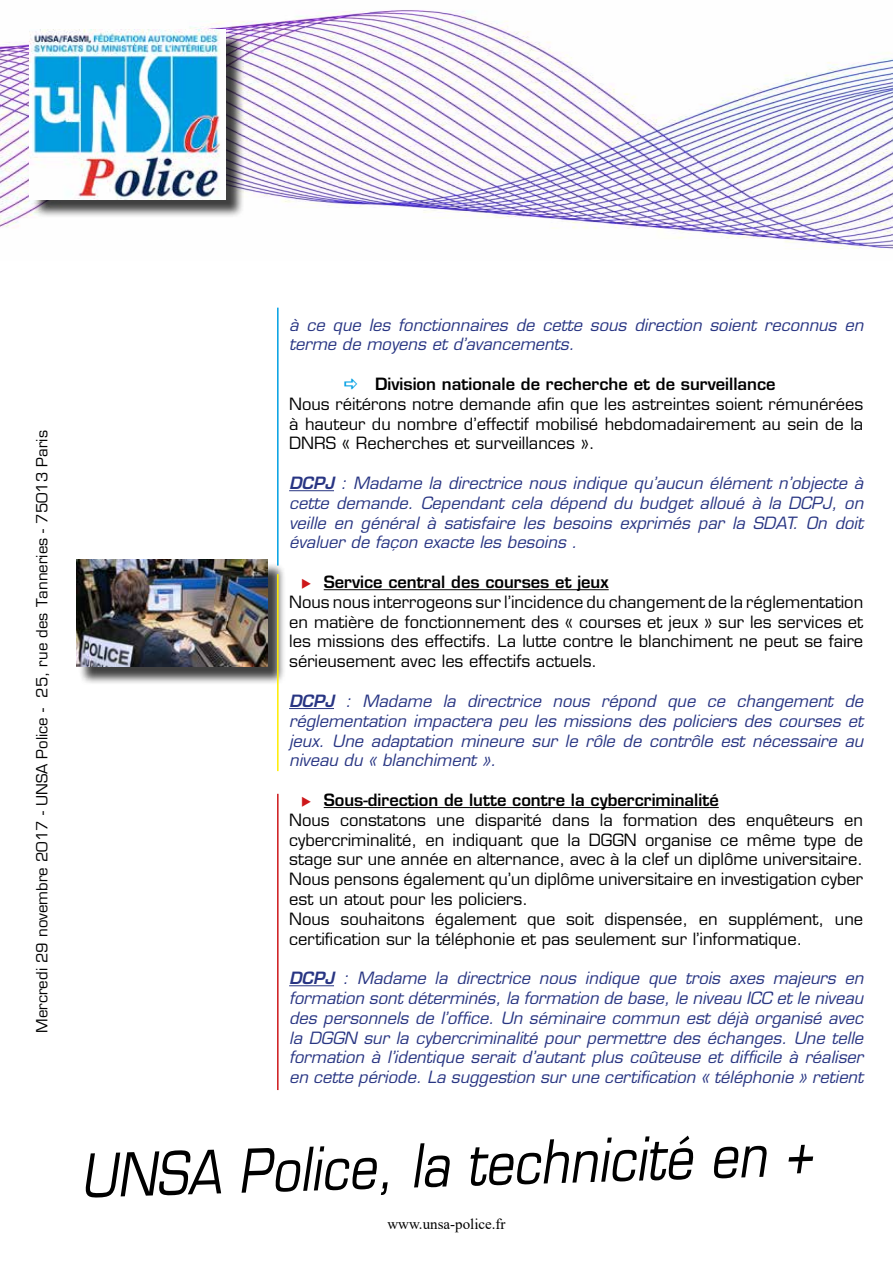
<style>
.page{position:relative;width:893px;height:1263px;background:#fff}
.page>*{position:absolute;margin:0;border:0;box-sizing:border-box;transform-origin:0 0}
.t1{font:italic 58.5px "Eurostile LT Std";color:#000;scale:.85 1}
.t2{font:italic 16.5px/19.8px "Eurostile LT Std";color:#283583;text-align:justify}
.t3{font:16.5px/19.8px "Eurostile LT Std";color:#000}
.t4{font:600 16.5px "Eurostile LT Std";color:#000}
.t5{font:15px "Eurostile LT Std";color:#000}
.t6{font:15px "Times New Roman";color:#000}
.s1{font-weight:600}
.s2{color:#cd171a}
</style>
<div class="page">
<img style="left:0;top:10px;width:893px;height:240px">
<hr style="left:289px;top:490px;width:45px;height:1px;background:#283583">
<hr style="left:324px;top:589px;width:285px;height:1px;background:#000">
<hr style="left:289px;top:708px;width:45px;height:1px;background:#283583">
<hr style="left:324px;top:807px;width:395px;height:1px;background:#000">
<hr style="left:289px;top:985px;width:45px;height:1px;background:#283583">
<div style="left:32px;top:32px;width:212px;height:186px;background:#000;opacity:.75"></div>
<img style="left:30px;top:30px;width:196px;height:170px">
<hr style="left:277px;top:308px;width:2px;height:258px;background:#009fe3">
<div style="left:78px;top:562px;width:208px;height:123px;background:#000;opacity:.75"></div>
<img style="left:76px;top:560px;width:191px;height:106px">
<hr style="left:277px;top:574px;width:2px;height:197px;background:#ffed00">
<hr style="left:277px;top:794px;width:2px;height:296px;background:#cd171a">
<p class="t5" style="left:33px;top:1033px;width:604px;rotate:-90deg">Mercredi 29 novembre 2017 - UNSA Police - 25, rue des Tanneries - 75013 Paris</p>
<p class="t2" style="left:289px;top:315px;width:576px">à ce que les fonctionnaires de cette sous direction soient reconnus en terme de moyens et d’avancements.</p>
<p class="t4" style="left:375px;top:374px;width:402px">Division nationale de recherche et de surveillance</p>
<p class="t3" style="left:289px;top:394px;width:576px;text-align:justify">Nous réitérons notre demande afin que les astreintes soient rémunérées à hauteur du nombre d’effectif mobilisé hebdomadairement au sein de la DNRS « Recherches et surveillances ».</p>
<p class="t2" style="left:289px;top:474px;width:576px"><span class="s1">DCPJ</span> : Madame la directrice nous indique qu’aucun élément n’objecte à cette demande. Cependant cela dépend du budget alloué à la DCPJ, on veille en général à satisfaire les besoins exprimés par la SDAT. On doit évaluer de façon exacte les besoins .</p>
<p class="t3" style="left:289px;top:572px;width:576px;text-indent:12px"><span class="s2">◆</span> <span class="s1">Service central des courses et jeux<br></span>Nous nous interrogeons sur l’incidence du changement de la réglementation en matière de fonctionnement des « courses et jeux » sur les services et les missions des effectifs. La lutte contre le blanchiment ne peut se faire sérieusement avec les effectifs actuels.</p>
<p class="t2" style="left:289px;top:691px;width:576px"><span class="s1">DCPJ</span> : Madame la directrice nous répond que ce changement de réglementation impactera peu les missions des policiers des courses et jeux. Une adaptation mineure sur le rôle de contrôle est nécessaire au niveau du « blanchiment ».</p>
<p class="t3" style="left:289px;top:790px;width:576px;text-indent:12px"><span class="s2">◆</span> <span class="s1">Sous-direction de lutte contre la cybercriminalité<br></span>Nous constatons une disparité dans la formation des enquêteurs en cybercriminalité, en indiquant que la DGGN organise ce même type de stage sur une année en alternance, avec à la clef un diplôme universitaire.<br>Nous pensons également qu’un diplôme universitaire en investigation cyber est un atout pour les policiers.<br>Nous souhaitons également que soit dispensée, en supplément, une certification sur la téléphonie et pas seulement sur l’informatique.</p>
<p class="t2" style="left:289px;top:969px;width:576px"><span class="s1">DCPJ</span> : Madame la directrice nous indique que trois axes majeurs en formation sont déterminés, la formation de base, le niveau ICC et le niveau des personnels de l’office. Un séminaire commun est déjà organisé avec la DGGN sur la cybercriminalité pour permettre des échanges. Une telle formation à l’identique serait d’autant plus coûteuse et difficile à réaliser en cette période. La suggestion sur une certification « téléphonie » retient</p>
<h1 class="t1" style="left:79px;top:1142px;width:863px;rotate:-2deg">UNSA Police, la technicité en +</h1>
<p class="t6" style="left:387px;top:1213px;width:120px">www.unsa-police.fr</p>
</div>
